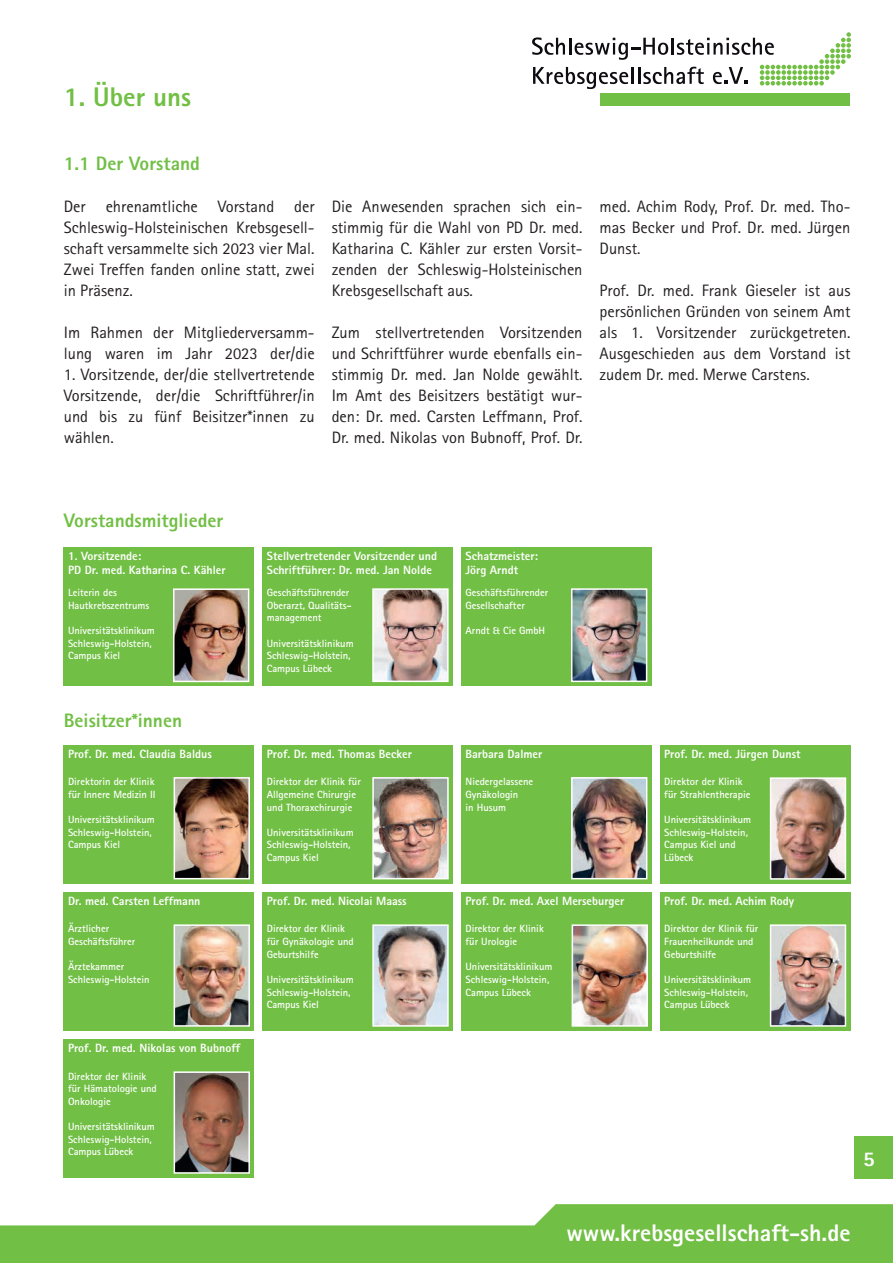
<style>
.page{position:relative;width:893px;height:1263px;background:#fff}
.page>*{position:absolute;margin:0;border:0;box-sizing:border-box;transform-origin:0 0}
.t1{font:800 27px "Rotis Sans Serif";color:#71bf44}
.t2{font:800 24px "Rotis Sans Serif";color:#fff}
.t3{font:800 21px "Rotis Sans Serif";color:#fff}
.t4{font:800 19.5px "Rotis Sans Serif";color:#71bf44}
.t5{font:16.5px/21px "Rotis Sans Serif";color:#231f20;text-align:justify}
.t6{font:800 12px/14.4px "Rotis Sans Serif";color:#fff}
.t7{font:700 10.5px/12.6px "Rotis Sans Serif";color:#fff}
</style>
<div class="page">
<svg style="left:0;top:1204px;width:893px;height:59px;fill:#71bf44"></svg>
<svg style="left:532px;top:32px;width:319px;height:57px"></svg>
<div style="left:600px;top:93px;width:250px;height:13px;background:#71bf44"></div>
<div style="left:855px;top:1136px;width:38px;height:43px;background:#71bf44"></div>
<div style="left:64px;top:745px;width:190px;height:139px;background:#71bf44"></div>
<div style="left:263px;top:548px;width:190px;height:138px;background:#71bf44"></div>
<img style="left:375px;top:591px;width:71px;height:88px">
<div style="left:372px;top:588px;width:77px;height:94px;border:2px solid #fff"></div>
<div style="left:461px;top:892px;width:191px;height:139px;background:#71bf44"></div>
<div style="left:64px;top:548px;width:190px;height:138px;background:#71bf44"></div>
<img style="left:176px;top:591px;width:70px;height:88px">
<div style="left:173px;top:588px;width:76px;height:94px;border:2px solid #fff"></div>
<div style="left:263px;top:745px;width:190px;height:139px;background:#71bf44"></div>
<div style="left:64px;top:892px;width:190px;height:139px;background:#71bf44"></div>
<div style="left:64px;top:1039px;width:190px;height:139px;background:#71bf44"></div>
<div style="left:461px;top:548px;width:191px;height:138px;background:#71bf44"></div>
<img style="left:574px;top:591px;width:70px;height:88px">
<div style="left:571px;top:588px;width:76px;height:94px;border:2px solid #fff"></div>
<div style="left:263px;top:892px;width:190px;height:139px;background:#71bf44"></div>
<img style="left:375px;top:780px;width:71px;height:96px">
<div style="left:372px;top:777px;width:77px;height:102px;border:2px solid #fff"></div>
<img style="left:177px;top:780px;width:70px;height:96px">
<div style="left:174px;top:777px;width:76px;height:102px;border:2px solid #fff"></div>
<img style="left:177px;top:927px;width:70px;height:97px">
<div style="left:174px;top:924px;width:76px;height:103px;border:2px solid #fff"></div>
<img style="left:375px;top:927px;width:71px;height:97px">
<div style="left:372px;top:924px;width:77px;height:103px;border:2px solid #fff"></div>
<img style="left:575px;top:927px;width:70px;height:97px">
<div style="left:572px;top:924px;width:76px;height:103px;border:2px solid #fff"></div>
<div style="left:660px;top:892px;width:190px;height:139px;background:#71bf44"></div>
<img style="left:773px;top:927px;width:70px;height:97px">
<div style="left:770px;top:924px;width:76px;height:103px;border:2px solid #fff"></div>
<div style="left:461px;top:745px;width:191px;height:139px;background:#71bf44"></div>
<img style="left:574px;top:780px;width:70px;height:96px">
<div style="left:571px;top:777px;width:76px;height:102px;border:2px solid #fff"></div>
<div style="left:660px;top:745px;width:190px;height:139px;background:#71bf44"></div>
<img style="left:773px;top:780px;width:70px;height:97px">
<div style="left:770px;top:777px;width:76px;height:103px;border:2px solid #fff"></div>
<img style="left:177px;top:1074px;width:70px;height:97px">
<div style="left:174px;top:1071px;width:76px;height:103px;border:2px solid #fff"></div>
<h1 class="t1" style="left:64px;top:80px;width:129px">1. Über uns</h1>
<h3 class="t4" style="left:64px;top:151px;width:138px">1.1 Der Vorstand</h3>
<h3 class="t5" style="left:64px;top:196px;width:252px">Der ehrenamtliche Vorstand der Schleswig-Holsteinischen Krebsgesell&shy;schaft versammelte sich 2023 vier Mal.<br>Zwei Treffen fanden online statt, zwei in Präsenz.</h3>
<h3 class="t5" style="left:64px;top:322px;width:252px">Im Rahmen der Mitgliederversamm&shy;lung waren im Jahr 2023 der/die</h3>
<h3 class="t5" style="left:64px;top:364px;width:252px">1. Vorsitzende, der/die stellvertretende Vorsitzende, der/die Schriftführer/in und bis zu fünf Beisitzer*innen zu wählen.</h3>
<h3 class="t5" style="left:332px;top:196px;width:252px">Die Anwesenden sprachen sich ein&shy;stimmig für die Wahl von PD Dr. med.<br>Katharina C. Kähler zur ersten Vorsit&shy;zenden der Schleswig-Holsteinischen Krebsgesellschaft aus.</h3>
<h3 class="t5" style="left:332px;top:322px;width:252px">Zum stellvertretenden Vorsitzenden und Schriftführer wurde ebenfalls ein&shy;stimmig Dr. med. Jan Nolde gewählt.<br>Im Amt des Beisitzers bestätigt wur&shy;den: Dr. med. Carsten Leffmann, Prof.<br>Dr. med. Nikolas von Bubnoff, Prof. Dr.</h3>
<h3 class="t5" style="left:600px;top:196px;width:252px">med. Achim Rody, Prof. Dr. med. Tho&shy;mas Becker und Prof. Dr. med. Jürgen Dunst.</h3>
<h3 class="t5" style="left:600px;top:280px;width:252px">Prof. Dr. med. Frank Gieseler ist aus persönlichen Gründen von seinem Amt als 1. Vorsitzender zurückgetreten.<br>Ausgeschieden aus dem Vorstand ist zudem Dr. med. Merwe Carstens.</h3>
<h3 class="t4" style="left:64px;top:508px;width:161px">Vorstandsmitglieder</h3>
<p class="t6" style="left:68px;top:549px;width:159px">1. Vorsitzende:<br>PD Dr. med. Katharina C. Kähler</p>
<p class="t7" style="left:68px;top:586px;width:83px">Leiterin des<br>Hautkrebszentrums</p>
<p class="t7" style="left:68px;top:624px;width:88px">Universitätsklinikum<br>Schleswig-Holstein,<br>Campus Kiel</p>
<h3 class="t4" style="left:64px;top:708px;width:120px">Beisitzer*innen</h3>
<p class="t6" style="left:68px;top:746px;width:145px">Prof. Dr. med. Claudia Baldus</p>
<p class="t7" style="left:68px;top:775px;width:89px">Direktorin der Klinik für Innere Medizin II</p>
<p class="t7" style="left:68px;top:813px;width:88px">Universitätsklinikum<br>Schleswig-Holstein,<br>Campus Kiel</p>
<p class="t6" style="left:68px;top:893px;width:134px">Dr. med. Carsten Leffmann</p>
<p class="t7" style="left:68px;top:922px;width:69px">Ärztlicher<br>Geschäftsführer</p>
<p class="t7" style="left:68px;top:960px;width:83px">Ärztekammer<br>Schleswig-Holstein</p>
<p class="t6" style="left:68px;top:1040px;width:174px">Prof. Dr. med. Nikolas von Bubnoff</p>
<p class="t7" style="left:68px;top:1069px;width:90px">Direktor der Klinik für Hämatologie und<br>Onkologie</p>
<p class="t7" style="left:68px;top:1120px;width:88px">Universitätsklinikum<br>Schleswig-Holstein,<br>Campus Lübeck</p>
<p class="t6" style="left:267px;top:549px;width:172px">Stellvertretender Vorsitzender und<br>Schriftführer: Dr. med. Jan Nolde</p>
<p class="t7" style="left:267px;top:586px;width:86px">Geschäftsführender<br>Oberarzt, Qualitäts&shy;management</p>
<p class="t7" style="left:267px;top:636px;width:88px">Universitätsklinikum<br>Schleswig-Holstein,<br>Campus Lübeck</p>
<p class="t6" style="left:267px;top:746px;width:147px">Prof. Dr. med. Thomas Becker</p>
<p class="t7" style="left:267px;top:775px;width:96px">Direktor der Klinik für<br>Allgemeine Chirurgie und Thoraxchirurgie</p>
<p class="t7" style="left:267px;top:826px;width:88px">Universitätsklinikum<br>Schleswig-Holstein,<br>Campus Kiel</p>
<p class="t6" style="left:267px;top:893px;width:141px">Prof. Dr. med. Nicolai Maass</p>
<p class="t7" style="left:267px;top:922px;width:89px">Direktor der Klinik für Gynäkologie und<br>Geburtshilfe</p>
<p class="t7" style="left:267px;top:973px;width:88px">Universitätsklinikum<br>Schleswig-Holstein,<br>Campus Kiel</p>
<p class="t6" style="left:466px;top:549px;width:74px">Schatzmeister:<br>Jörg Arndt</p>
<p class="t7" style="left:466px;top:586px;width:84px">Geschäftsführender<br>Gesellschafter</p>
<p class="t7" style="left:466px;top:624px;width:81px">Arndt &amp; Cie GmbH</p>
<p class="t6" style="left:466px;top:746px;width:78px">Barbara Dalmer</p>
<p class="t7" style="left:466px;top:775px;width:69px">Niedergelassene<br>Gynäkologin<br>in Husum</p>
<p class="t6" style="left:466px;top:893px;width:160px">Prof. Dr. med. Axel Merseburger</p>
<p class="t7" style="left:466px;top:922px;width:80px">Direktor der Klinik für Urologie</p>
<p class="t7" style="left:466px;top:960px;width:88px">Universitätsklinikum<br>Schleswig-Holstein,<br>Campus Lübeck</p>
<p class="t6" style="left:664px;top:746px;width:138px">Prof. Dr. med. Jürgen Dunst</p>
<p class="t7" style="left:664px;top:775px;width:88px">Direktor der Klinik für Strahlentherapie</p>
<p class="t7" style="left:664px;top:813px;width:88px">Universitätsklinikum<br>Schleswig-Holstein,<br>Campus Kiel und<br>Lübeck</p>
<p class="t6" style="left:664px;top:893px;width:131px">Prof. Dr. med. Achim Rody</p>
<p class="t7" style="left:664px;top:922px;width:96px">Direktor der Klinik für<br>Frauenheilkunde und<br>Geburtshilfe</p>
<p class="t7" style="left:664px;top:973px;width:88px">Universitätsklinikum<br>Schleswig-Holstein,<br>Campus Lübeck</p>
<h3 class="t3" style="left:863px;top:1145px;width:13px">5</h3>
<h2 class="t2" style="left:566px;top:1218px;width:285px">www.krebsgesellschaft-sh.de</h2>
</div>
